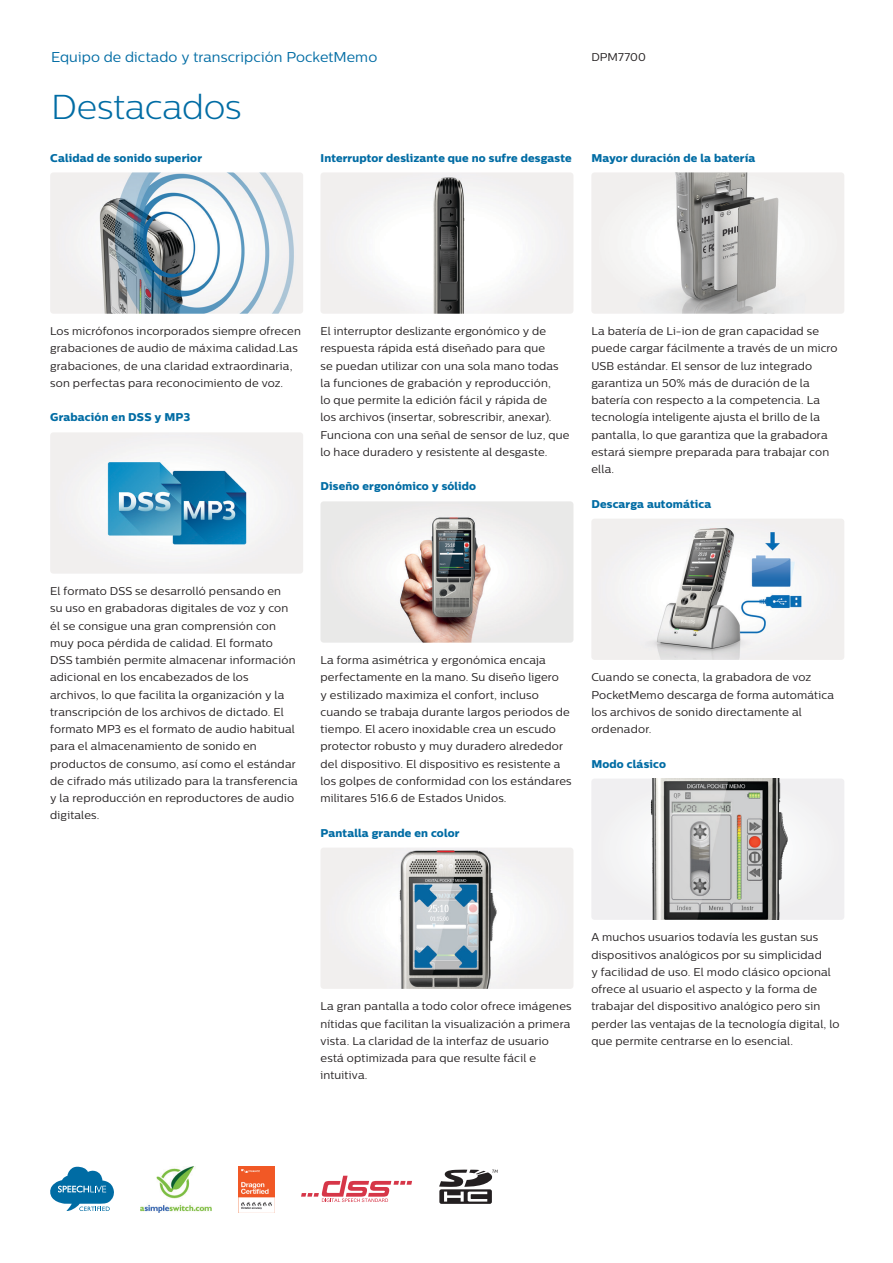
<style>
.page{position:relative;width:893px;height:1263px;background:#fff}
.page>*{position:absolute;margin:0;border:0;box-sizing:border-box;transform-origin:0 0}
.Specs___Highlights_h{font:300 34.5px "Centrale Sans";letter-spacing:-.005em;color:#006ca4}
.Product_name{font:14.25px "Centrale Sans";letter-spacing:.01em;color:#006ca4}
.Feature_text{font:11.25px/17.2px "Centrale Sans";letter-spacing:.015em;color:#231f20}
.Feature_name{font:11.25px "Centrale Sans X Bold";letter-spacing:.015em;color:#006ca4}
.CNT_back{font:11.25px "Centrale Sans";letter-spacing:.01em;color:#231f20}
</style>
<div class="page">
<img style="left:50px;top:172px;width:253px;height:142px">
<img style="left:50px;top:432px;width:253px;height:142px">
<img style="left:321px;top:173px;width:252px;height:141px">
<img style="left:320px;top:501px;width:253px;height:142px">
<img style="left:321px;top:848px;width:252px;height:141px">
<img style="left:591px;top:172px;width:253px;height:142px">
<img style="left:591px;top:519px;width:253px;height:141px">
<div style="left:591px;top:779px;width:253px;height:141px;background:#f0eff1"></div>
<img style="left:621px;top:778px;width:194px;height:142px">
<svg style="left:439px;top:1169px;width:59px;height:35px"></svg>
<svg style="left:50px;top:1167px;width:64px;height:44px"></svg>
<img style="left:141px;top:1167px;width:70px;height:46px">
<svg style="left:301px;top:1176px;width:111px;height:26px"></svg>
<img style="left:239px;top:1167px;width:35px;height:46px">
<p class="Product_name" style="left:51px;top:48px;width:328px">Equipo de dictado y transcripción PocketMemo</p>
<p class="CNT_back" style="left:591px;top:50px;width:56px">DPM7700</p>
<p class="Specs___Highlights_h" style="left:51px;top:87px;width:192px">Destacados</p>
<p class="Feature_name" style="left:50px;top:151px;width:153px">Calidad de sonido superior</p>
<p class="Feature_name" style="left:320px;top:151px;width:253px">Interruptor deslizante que no sufre desgaste</p>
<p class="Feature_name" style="left:591px;top:151px;width:165px">Mayor duración de la batería</p>
<p class="Feature_text" style="left:50px;top:322px;width:252px">Los micrófonos incorporados siempre ofrecen grabaciones de audio de máxima calidad.Las grabaciones, de una claridad extraordinaria, son perfectas para reconocimiento de voz.</p>
<p class="Feature_name" style="left:50px;top:410px;width:142px">Grabación en DSS y MP3</p>
<p class="Feature_text" style="left:320px;top:322px;width:251px">El interruptor deslizante ergonómico y de respuesta rápida está diseñado para que<br>se puedan utilizar con una sola mano todas la funciones de grabación y reproducción,<br>lo que permite la edición fácil y rápida de<br>los archivos (insertar, sobrescribir, anexar).<br>Funciona con una señal de sensor de luz, que lo hace duradero y resistente al desgaste.</p>
<p class="Feature_name" style="left:320px;top:479px;width:157px">Diseño ergonómico y sólido</p>
<p class="Feature_text" style="left:591px;top:322px;width:248px">La batería de Li-ion de gran capacidad se puede cargar fácilmente a través de un micro USB estándar. El sensor de luz integrado garantiza un 50% más de duración de la batería con respecto a la competencia. La tecnología inteligente ajusta el brillo de la pantalla, lo que garantiza que la grabadora estará siempre preparada para trabajar con ella.</p>
<p class="Feature_name" style="left:591px;top:497px;width:121px">Descarga automática</p>
<p class="Feature_text" style="left:50px;top:582px;width:249px">El formato DSS se desarrolló pensando en<br>su uso en grabadoras digitales de voz y con él se consigue una gran comprensión con muy poca pérdida de calidad. El formato DSS también permite almacenar información adicional en los encabezados de los archivos, lo que facilita la organización y la transcripción de los archivos de dictado. El formato MP3 es el formato de audio habitual para el almacenamiento de sonido en productos de consumo, así como el estándar de cifrado más utilizado para la transferencia y la reproducción en reproductores de audio digitales.</p>
<p class="Feature_text" style="left:320px;top:651px;width:253px">La forma asimétrica y ergonómica encaja perfectamente en la mano. Su diseño ligero<br>y estilizado maximiza el confort, incluso cuando se trabaja durante largos periodos de tiempo. El acero inoxidable crea un escudo protector robusto y muy duradero alrededor del dispositivo. El dispositivo es resistente a los golpes de conformidad con los estándares militares 516.6 de Estados Unidos.</p>
<p class="Feature_name" style="left:320px;top:826px;width:141px">Pantalla grande en color</p>
<p class="Feature_text" style="left:591px;top:669px;width:244px">Cuando se conecta, la grabadora de voz<br>PocketMemo descarga de forma automática los archivos de sonido directamente al ordenador.</p>
<p class="Feature_name" style="left:591px;top:757px;width:76px">Modo clásico</p>
<p class="Feature_text" style="left:320px;top:997px;width:253px">La gran pantalla a todo color ofrece imágenes nítidas que facilitan la visualización a primera vista. La claridad de la interfaz de usuario está optimizada para que resulte fácil e intuitiva.</p>
<p class="Feature_text" style="left:591px;top:928px;width:250px">A muchos usuarios todavía les gustan sus dispositivos analógicos por su simplicidad<br>y facilidad de uso. El modo clásico opcional ofrece al usuario el aspecto y la forma de trabajar del dispositivo analógico pero sin perder las ventajas de la tecnología digital, lo que permite centrarse en lo esencial.</p>
</div>
